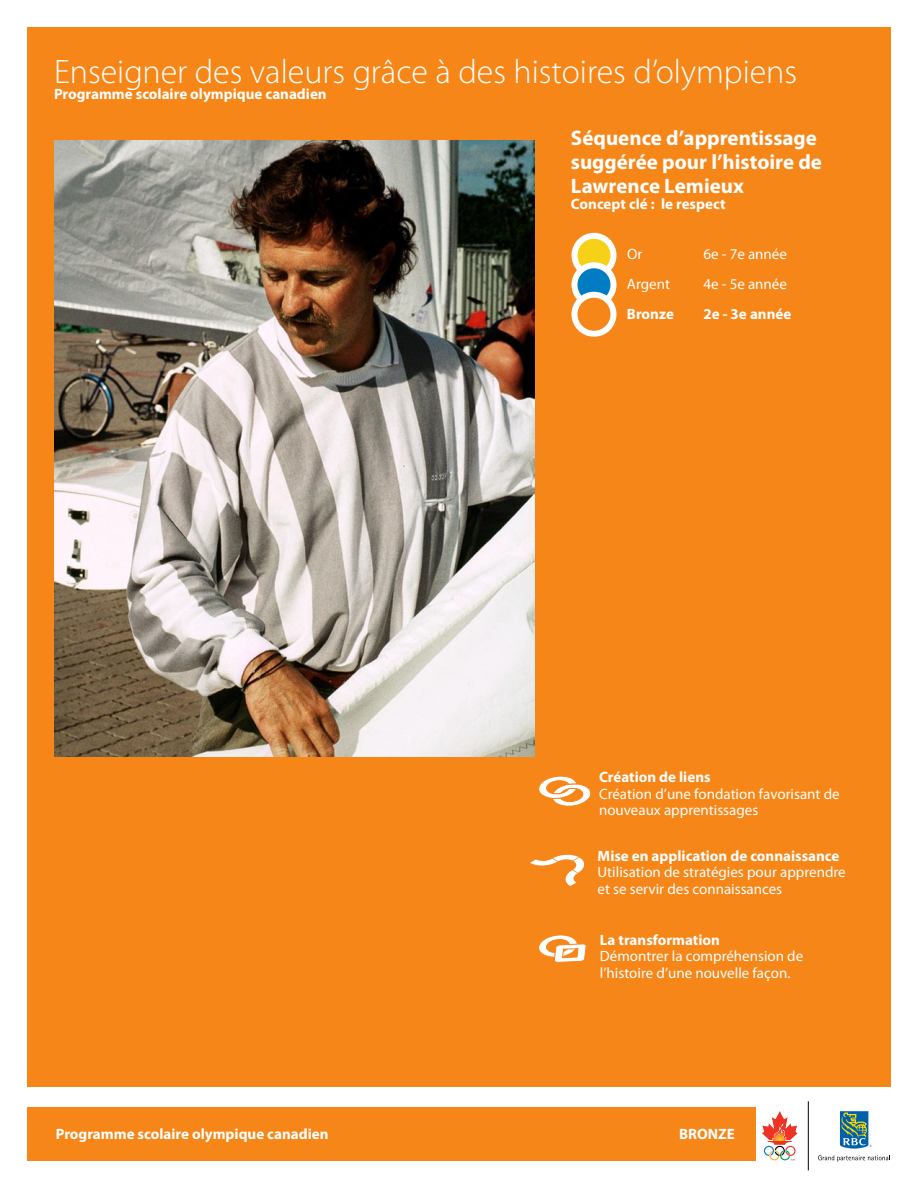
<style>
.page{position:relative;width:918px;height:1188px;background:#fff}
.page>*{position:absolute;margin:0;border:0;box-sizing:border-box;transform-origin:0 0}
.t1{font:300 34.05px "Myriad Pro";color:#fff}
.t2{font:700 21px/24px "Myriad Pro";color:#fff}
.t3{font:15px/16.5px "Myriad Pro";color:#fff}
.t4{font:700 15px "Myriad Pro";color:#fff}
</style>
<div class="page">
<div style="left:27px;top:1107px;width:728px;height:54px;background:#f78618"></div>
<div style="left:27px;top:27px;width:864px;height:1060px;background:#f78618"></div>
<img style="left:54px;top:140px;width:480px;height:616px">
<div style="left:574px;top:236px;width:40px;height:39px;background:#f7d018;border-radius:50%"></div>
<div style="left:572px;top:233px;width:44px;height:45px;border:6px solid #fff;border-radius:50%"></div>
<svg style="left:574px;top:265px;width:40px;height:39px"></svg>
<div style="left:572px;top:262px;width:44px;height:45px;border:6px solid #fff;border-radius:50%"></div>
<div style="left:574px;top:295px;width:40px;height:39px;background:#f78618;border-radius:50%"></div>
<div style="left:572px;top:292px;width:44px;height:45px;border:6px solid #fff;border-radius:50%"></div>
<svg style="left:538px;top:776px;width:53px;height:31px"></svg>
<svg style="left:530px;top:854px;width:55px;height:32px"></svg>
<svg style="left:538px;top:935px;width:48px;height:28px"></svg>
<svg style="left:762px;top:1111px;width:36px;height:50px"></svg>
<hr style="left:808px;top:1101px;width:1px;height:69px;background:#000">
<svg style="left:818px;top:1155px;width:72px;height:7px"></svg>
<svg style="left:840px;top:1111px;width:32px;height:38px"></svg>
<h1 class="t1" style="left:54px;top:51px;width:745px">Enseigner des valeurs grâce à des histoires d’olympiens</h1>
<p class="t4" style="left:54px;top:85px;width:274px">Programme scolaire olympique canadien</p>
<h2 class="t2" style="left:571px;top:125px;width:253px">Séquence d’apprentissage suggérée pour l’histoire de<br>Lawrence Lemieux</h2>
<p class="t4" style="left:571px;top:194px;width:156px">Concept clé : le respect</p>
<p class="t3" style="left:627px;top:245px;width:17px">Or</p>
<p class="t3" style="left:704px;top:245px;width:85px">6e - 7e année</p>
<p class="t3" style="left:627px;top:275px;width:45px">Argent</p>
<p class="t3" style="left:703px;top:275px;width:85px">4e - 5e année</p>
<p class="t4" style="left:627px;top:304px;width:48px">Bronze</p>
<p class="t4" style="left:703px;top:304px;width:89px">2e - 3e année</p>
<p class="t4" style="left:599px;top:767px;width:113px">Création de liens</p>
<p class="t3" style="left:599px;top:785px;width:242px">Création d’une fondation favorisant de nouveaux apprentissages</p>
<p class="t4" style="left:598px;top:846px;width:243px">Mise en application de connaissance</p>
<p class="t3" style="left:598px;top:864px;width:250px">Utilisation de stratégies pour apprendre et se servir des connaissances</p>
<p class="t4" style="left:56px;top:1124px;width:274px">Programme scolaire olympique canadien</p>
<p class="t4" style="left:600px;top:930px;width:122px">La transformation</p>
<p class="t3" style="left:600px;top:948px;width:205px">Démontrer la compréhension de l’histoire d’une nouvelle façon.</p>
<p class="t4" style="left:679px;top:1125px;width:57px">BRONZE</p>
</div>
